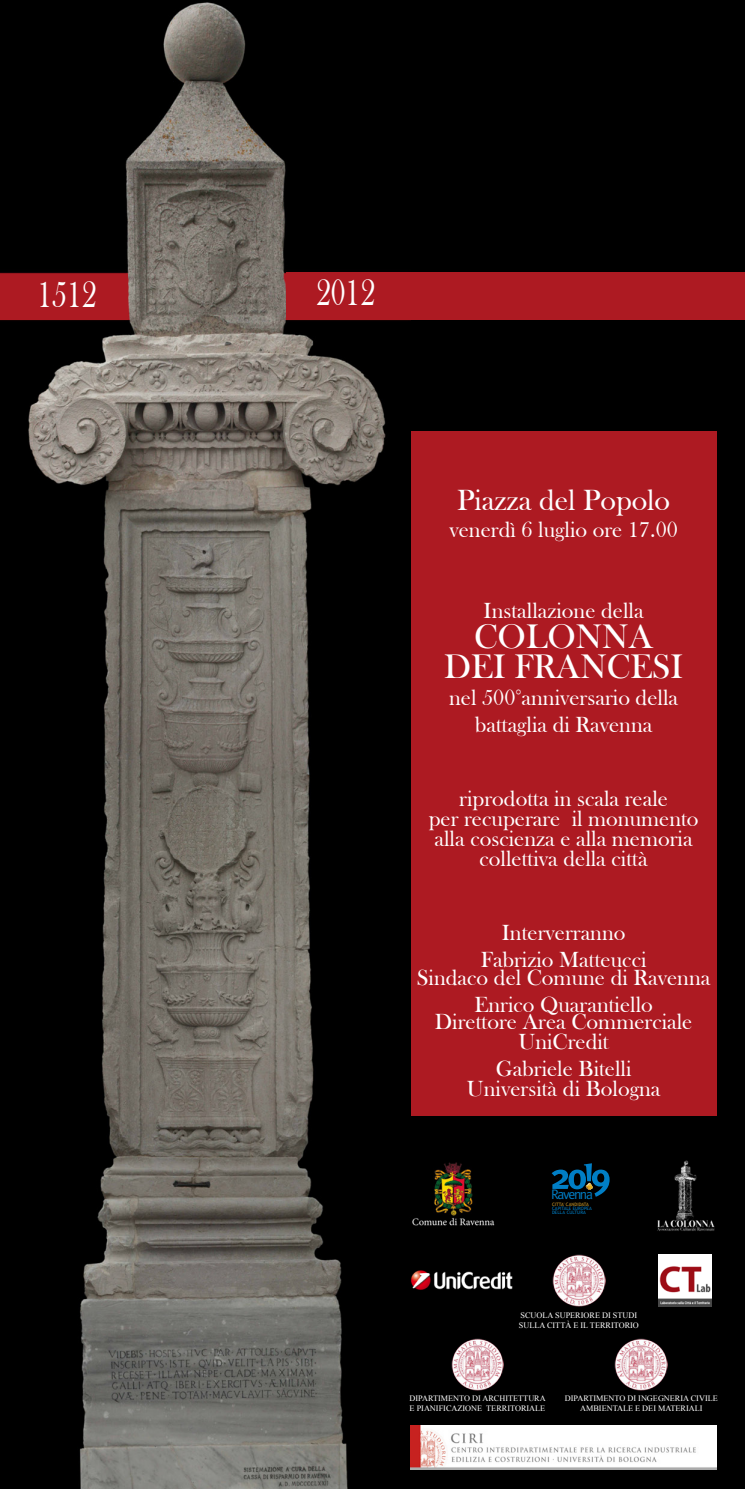
<style>
.page{position:relative;width:745px;height:1489px;background:#fff}
.page>*{position:absolute;margin:0;border:0;box-sizing:border-box;transform-origin:0 0}
.t1{font:37.5px "Bask Old Face";color:#fff;scale:.8 1}
.t2{font:35px "Bask Old Face";color:#fff}
.t3{font:30px "Bask Old Face";color:#fff}
.t4{font:22.5px/20px "Bask Old Face";color:#fff;text-align:center}
.t5{font:13.75px "Meta";letter-spacing:-.095em;color:#007ec5}
.t6{font:8.25px "Times New Roman";color:#fff}
.t7{font:4.5px/8.2px "Trebuchet MS";letter-spacing:.01em;color:#cf9b2a}
.t8{font:4.5px "Trebuchet MS";color:#007ec5}
.s1{color:#007ec5}
</style>
<div class="page">
<div style="left:0;top:0;width:744px;height:1488px;background:#000"></div>
<img style="left:0;top:2px;width:410px;height:1486px">
<img style="left:552px;top:1254px;width:53px;height:52px">
<img style="left:451px;top:1338px;width:52px;height:52px">
<img style="left:658px;top:1254px;width:52px;height:52px">
<img style="left:410px;top:1425px;width:306px;height:43px">
<img style="left:614px;top:1338px;width:53px;height:52px">
<div style="left:410px;top:431px;width:306px;height:685px;background:#ad1a22"></div>
<div style="left:0;top:274px;width:128px;height:45px;background:#ad1a22"></div>
<div style="left:286px;top:272px;width:458px;height:47px;background:#ad1a22"></div>
<img style="left:403px;top:1258px;width:110px;height:47px">
<img style="left:404px;top:1156px;width:91px;height:79px">
<img style="left:657px;top:1160px;width:58px;height:71px">
<svg style="left:551px;top:1163px;width:58px;height:33px"></svg>
<p class="t1" style="left:38px;top:274px;width:75px">1512</p>
<p class="t1" style="left:316px;top:272px;width:75px">2012</p>
<p class="t3" style="left:457px;top:483px;width:214px">Piazza del Popolo</p>
<p class="t4" style="left:449px;top:520px;width:230px">venerdì 6 luglio ore 17.00</p>
<p class="t4" style="left:483px;top:601px;width:161px">Installazione della</p>
<p class="t2" style="left:474px;top:617px;width:180px">COLONNA</p>
<p class="t2" style="left:444px;top:647px;width:240px">DEI FRANCESI</p>
<p class="t4" style="left:449px;top:688px;width:230px">nel 500°anniversario della</p>
<p class="t4" style="left:474px;top:715px;width:179px">battaglia di Ravenna</p>
<p class="t4" style="left:459px;top:789px;width:210px">riprodotta in scala reale</p>
<p class="t4" style="left:428px;top:809px;width:271px">per recuperare il monumento</p>
<p class="t4" style="left:434px;top:829px;width:259px">alla coscienza e alla memoria collettiva della città</p>
<p class="t4" style="left:501px;top:923px;width:125px">Interverranno</p>
<p class="t4" style="left:480px;top:950px;width:167px">Fabrizio Matteucci</p>
<p class="t4" style="left:416px;top:967px;width:295px">Sindaco del Comune di Ravenna</p>
<p class="t4" style="left:474px;top:994px;width:180px">Enrico Quarantiello</p>
<p class="t4" style="left:434px;top:1012px;width:259px">Direttore Area Commerciale<br>UniCredit</p>
<p class="t4" style="left:495px;top:1059px;width:137px">Gabriele Bitelli</p>
<p class="t4" style="left:466px;top:1079px;width:195px">Università di Bologna</p>
<p class="t5" style="left:550px;top:1186px;width:43px">Ravenna</p>
<p class="t7" style="left:551px;top:1200px;width:38px">CITTA' CANDIDATA<br><span class="s1">DELLA CULTURA</span></p>
<p class="t8" style="left:551px;top:1205px;width:41px">CAPITALE EUROPEA</p>
<p class="t6" style="left:520px;top:1309px;width:118px">SCUOLA SUPERIORE DI STUDI</p>
<p class="t6" style="left:518px;top:1319px;width:121px">SULLA CITTÀ E IL TERRITORIO</p>
<p class="t6" style="left:409px;top:1392px;width:138px">DIPARTIMENTO DI ARCHITETTURA</p>
<p class="t6" style="left:409px;top:1402px;width:137px">E PIANIFICAZIONE TERRITORIALE</p>
<p class="t6" style="left:564px;top:1392px;width:154px">DIPARTIMENTO DI INGEGNERIA CIVILE</p>
<p class="t6" style="left:579px;top:1402px;width:124px">AMBIENTALE E DEI MATERIALI</p>
</div>
